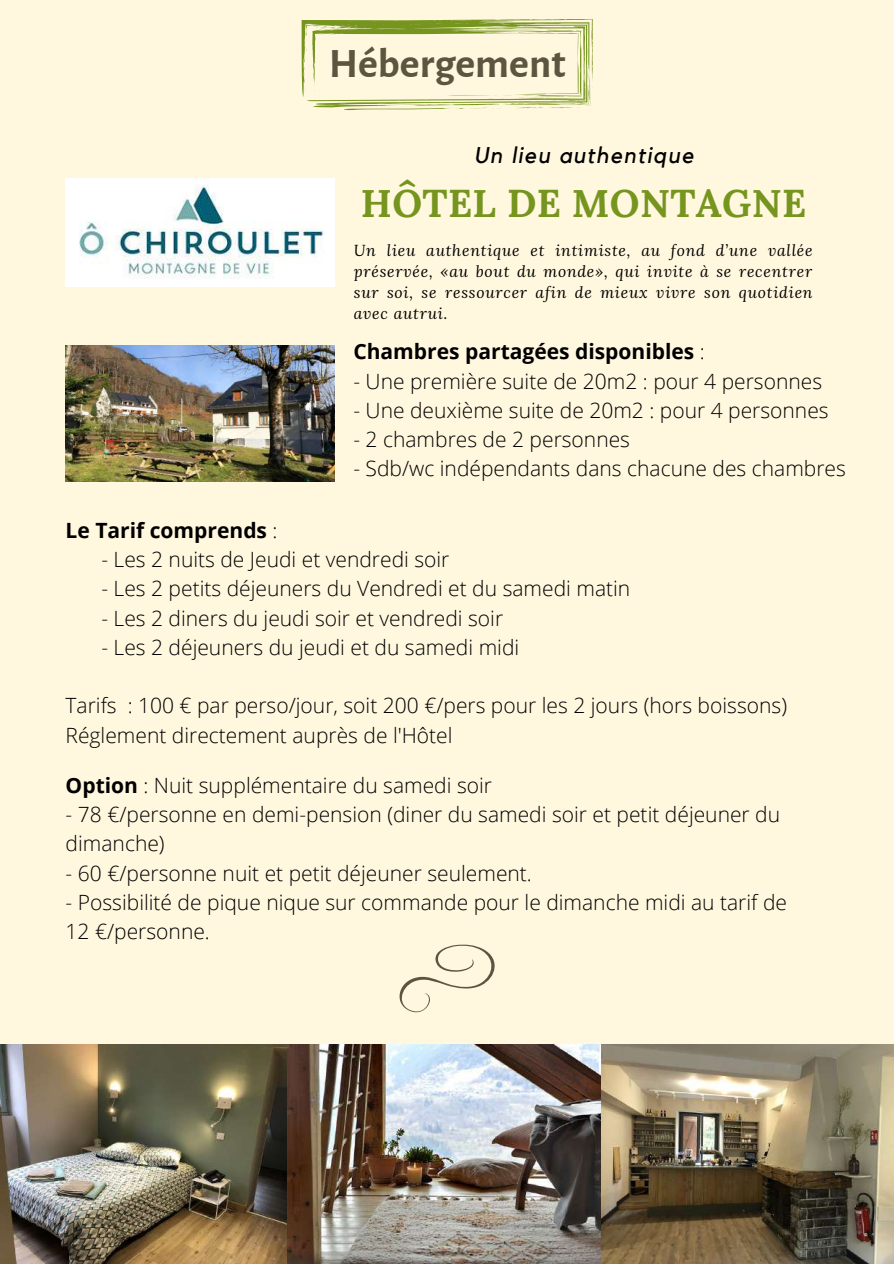
<style>
.page{position:relative;width:894px;height:1264px;background:#fff}
.page>*{position:absolute;margin:0;border:0;box-sizing:border-box;transform-origin:0 0}
.t1{font:700 42px "Alegreya Sans";color:#5c5641}
.t2{font:700 38.7px "Lora";letter-spacing:.01em;color:#75951f}
.t3{font:italic 22.65px "Kollektif";letter-spacing:.07em;color:#000}
.t4{font:300 21px/29.2px "Open Sans";color:#000}
.t5{font:700 21px "Open Sans";color:#000}
.t6{font:italic 15.75px/21px "Lora";letter-spacing:.05em;color:#000;text-align:justify}
.s1{font-weight:300}
.s2{font-weight:700}
</style>
<div class="page">
<div style="left:0;top:0;width:893px;height:1263px;background:#fff7de"></div>
<img style="left:66px;top:178px;width:269px;height:109px">
<img style="left:66px;top:346px;width:269px;height:135px">
<img style="left:0;top:1044px;width:287px;height:219px">
<img style="left:287px;top:1044px;width:314px;height:219px">
<img style="left:601px;top:1044px;width:292px;height:219px">
<svg style="left:399px;top:944px;width:96px;height:69px"></svg>
<svg style="left:301px;top:19px;width:292px;height:91px"></svg>
<h1 class="t1" style="left:329px;top:43px;width:238px">Hébergement</h1>
<p class="t3" style="left:474px;top:144px;width:221px">Un lieu authentique</p>
<h2 class="t2" style="left:360px;top:178px;width:447px">HÔTEL DE MONTAGNE</h2>
<p class="t6" style="left:354px;top:240px;width:460px">Un lieu authentique et intimiste, au fond d’une vallée préservée, «au bout du monde», qui invite à se recentrer sur soi, se ressourcer afin de mieux vivre son quotidien avec autrui.</p>
<p class="t5" style="left:353px;top:337px;width:353px">Chambres partagées disponibles <span class="s1">:</span></p>
<p class="t4" style="left:353px;top:366px;width:470px">- Une première suite de 20m2 : pour 4 personnes</p>
<p class="t4" style="left:353px;top:395px;width:476px">- Une deuxième suite de 20m2 : pour 4 personnes</p>
<p class="t4" style="left:353px;top:424px;width:278px">- 2 chambres de 2 personnes</p>
<p class="t4" style="left:353px;top:453px;width:494px">- Sdb/wc indépendants dans chacune des chambres</p>
<p class="t5" style="left:66px;top:515px;width:213px">Le Tarif comprends <span class="s1">:</span></p>
<p class="t4" style="left:101px;top:544px;width:349px">- Les 2 nuits de Jeudi et vendredi soir</p>
<p class="t4" style="left:101px;top:573px;width:530px">- Les 2 petits déjeuners du Vendredi et du samedi matin</p>
<p class="t4" style="left:101px;top:602px;width:403px">- Les 2 diners du jeudi soir et vendredi soir</p>
<p class="t4" style="left:101px;top:632px;width:419px">- Les 2 déjeuners du jeudi et du samedi midi</p>
<p class="t4" style="left:66px;top:690px;width:722px">Tarifs : 100 € par perso/jour, soit 200 €/pers pour les 2 jours (hors boissons)<br>Réglement directement auprès de l'Hôtel</p>
<p class="t4" style="left:66px;top:770px;width:428px"><span class="s2">Option</span> : Nuit supplémentaire du samedi soir</p>
<p class="t4" style="left:66px;top:799px;width:715px">- 78 €/personne en demi-pension (diner du samedi soir et petit déjeuner du dimanche)</p>
<p class="t4" style="left:66px;top:857px;width:467px">- 60 €/personne nuit et petit déjeuner seulement.</p>
<p class="t4" style="left:66px;top:887px;width:722px">- Possibilité de pique nique sur commande pour le dimanche midi au tarif de<br>12 €/personne.</p>
</div>
